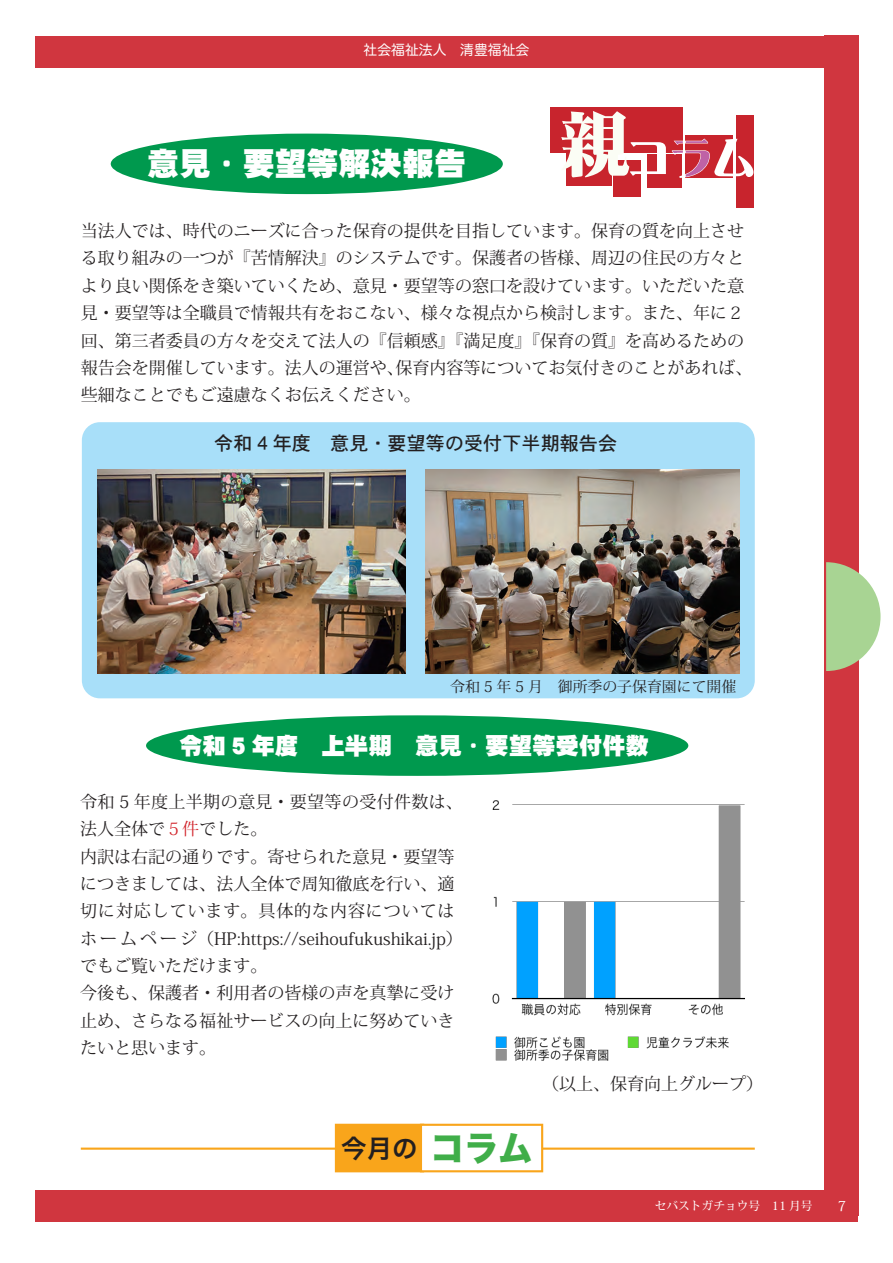
<style>
.page{position:relative;width:893px;height:1263px;background:#fff}
.page>*{position:absolute;margin:0;border:0;box-sizing:border-box;transform-origin:0 0}
.t1{font:34.05px "Hira Kaku Std W8";color:#40ae49}
.t2{font:31.95px "DF Gothic UB MP RKSJ H";color:#fff}
.t3{font:25.5px "Hira Kaku Pro W6";color:#231f20}
.t4{font:23.4px "DF Gothic UB MP RKSJ H";color:#fff}
.t5{font:19.2px "DFHS Gothic W5 MP RKSJ H";color:#231f20}
.t6{font:16.95px/27.3px "Koz Min Pro";color:#231f20}
.t7{font:16.95px/27.3px "Koz Min Pro";letter-spacing:.02em;color:#231f20}
.t8{font:14.85px "Koz Min Pro";color:#231f20}
.t9{font:13.8px "Hira Maru Pro W4";color:#fff}
.t10{font:13.8px "Koz Min Pro";color:#fff}
.t11{font:500 11.7px "Koz Min Pro";color:#fff}
.s1{color:#d1232a}
</style>
<div class="page">
<div style="left:82px;top:422px;width:673px;height:276px;background:#a8dff9;border-radius:18px"></div>
<div style="left:35px;top:36px;width:823px;height:32px;background:#d0363f"></div>
<div style="left:825px;top:35px;width:34px;height:1181px;background:#d0363f"></div>
<div style="left:35px;top:1189px;width:822px;height:32px;background:#d0363f"></div>
<svg style="left:826px;top:562px;width:54px;height:109px"></svg>
<hr style="left:81px;top:1147px;width:674px;height:3px;background:#f9a51b">
<div style="left:336px;top:1125px;width:87px;height:46px;background:#f9a51b"></div>
<div style="left:335px;top:1124px;width:89px;height:48px;border:2px solid #f9a51b"></div>
<div style="left:421px;top:1125px;width:121px;height:46px;background:#fff"></div>
<div style="left:420px;top:1124px;width:123px;height:48px;border:2px solid #f9a51b"></div>
<div style="left:111px;top:134px;width:392px;height:60px;background:#00994e;border-radius:50%"></div>
<img style="left:492px;top:800px;width:253px;height:261px">
<img style="left:426px;top:469px;width:313px;height:204px">
<img style="left:97px;top:469px;width:309px;height:204px">
<div style="left:551px;top:108px;width:132px;height:45px;background:#c8242d"></div>
<div style="left:614px;top:160px;width:27px;height:36px;background:#c8242d"></div>
<div style="left:566px;top:115px;width:46px;height:71px;background:#c8242d"></div>
<div style="left:647px;top:154px;width:35px;height:34px;background:#c8242d"></div>
<div style="left:686px;top:136px;width:47px;height:42px;background:#c8242d"></div>
<div style="left:736px;top:116px;width:18px;height:92px;background:#c8242d"></div>
<svg style="left:561px;top:111px;width:105px;height:66px"></svg>
<svg style="left:672px;top:139px;width:81px;height:39px"></svg>
<div style="left:146px;top:715px;width:542px;height:61px;background:#00994e;border-radius:50%"></div>
<p class="t9" style="left:364px;top:38px;width:167px">社会福祉法人　清豊福祉会</p>
<p class="t2" style="left:147px;top:148px;width:320px">意見・要望等解決報告</p>
<p class="t6" style="left:81px;top:217px;width:665px">当法人では、時代のニーズに合った保育の提供を目指しています。保育の質を向上させ</p>
<p class="t6" style="left:81px;top:244px;width:665px">る取り組みの一つが『苦情解決』のシステムです。保護者の皆様、周辺の住民の方々と</p>
<p class="t6" style="left:81px;top:271px;width:665px">より良い関係をき築いていくため、意見・要望等の窓口を設けています。いただいた意</p>
<p class="t6" style="left:81px;top:299px;width:665px">見・要望等は全職員で情報共有をおこない、様々な視点から検討します。また、年に２</p>
<p class="t6" style="left:81px;top:326px;width:665px">回、第三者委員の方々を交えて法人の『信頼感』『満足度』『保育の質』を高めるための</p>
<p class="t6" style="left:395px;top:353px;width:359px">保育内容等についてお気付きのことがあれば、</p>
<p class="t6" style="left:81px;top:353px;width:342px">報告会を開催しています。法人の運営や、些細なことでもご遠慮なくお伝えください。</p>
<p class="t5" style="left:214px;top:433px;width:404px">令和 4 年度　意見・要望等の受付下半期報告会</p>
<p class="t8" style="left:450px;top:676px;width:288px">令和 5 年 5 月　御所季の子保育園にて開催</p>
<p class="t4" style="left:179px;top:734px;width:471px">令和 5 年度　上半期　意見・要望等受付件数</p>
<p class="t7" style="left:80px;top:787px;width:384px">令和 5 年度上半期の意見・要望等の受付件数は、法人全体で<span class="s1">５件</span>でした。</p>
<p class="t6" style="left:80px;top:842px;width:384px">内訳は右記の通りです。寄せられた意見・要望等につきましては、法人全体で周知徹底を行い、適切に対応しています。具体的な内容についてはホームページ（HP:https://seihoufukushikai j p. (でもご覧いただけます。</p>
<p class="t6" style="left:80px;top:979px;width:376px;text-align:justify">今後も、保護者・利用者の皆様の声を真摯に受け止め、さらなる福祉サービスの向上に努めていきたいと思います。</p>
<h3 class="t3" style="left:341px;top:1125px;width:78px">今月の</h3>
<h1 class="t1" style="left:431px;top:1129px;width:104px">コラム</h1>
<p class="t6" style="left:542px;top:1070px;width:223px">（以上、保育向上グループ(</p>
<p class="t11" style="left:655px;top:1197px;width:159px">セバストガチョウ号　11 月号</p>
<p class="t10" style="left:838px;top:1196px;width:10px">7</p>
</div>
